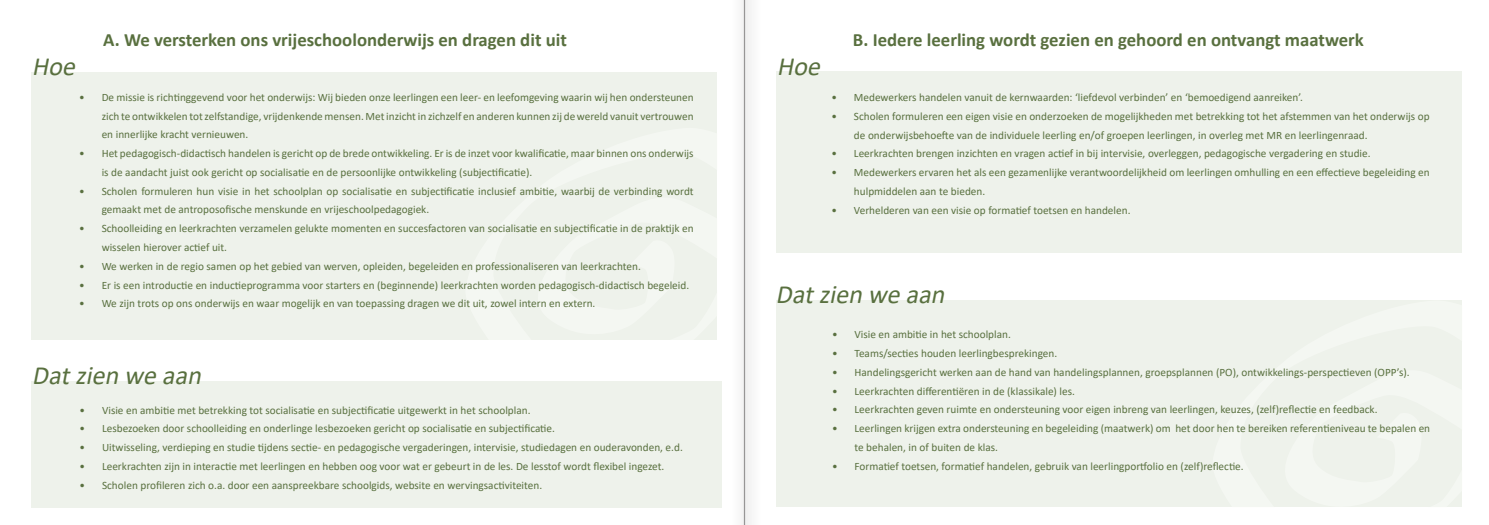
<style>
.page{position:relative;width:1489px;height:525px;background:#fff}
.page>*{position:absolute;margin:0;border:0;box-sizing:border-box;transform-origin:0 0}
.t1{font:italic 26.25px "Calibri";color:#59703f}
.t2{font:700 18.75px "Calibri";color:#59703f}
.t3{font:11.25px/18.8px "Calibri";color:#59703f}
</style>
<div class="page">
<div style="left:32px;top:381px;width:689px;height:126px;background:#eef2eb"></div>
<div style="left:776px;top:72px;width:685px;height:181px;background:#eef2eb"></div>
<div style="left:776px;top:300px;width:685px;height:207px;background:#eef2eb"></div>
<div style="left:32px;top:72px;width:685px;height:267px;background:#eef2eb"></div>
<div style="left:730px;top:0;width:32px;height:524px;background:#f8f8f8"></div>
<hr style="left:743px;top:0;width:2px;height:524px;background:#979696">
<h1 class="t1" style="left:32px;top:48px;width:52px">Hoe</h1>
<h2 class="t2" style="left:103px;top:26px;width:465px">A. We versterken ons vrijeschoolonderwijs en dragen dit uit</h2>
<p class="t3" style="left:102px;top:87px;width:593px;text-align:justify;text-indent:-22px">• De missie is richtinggevend voor het onderwijs: Wij bieden onze leerlingen een leer- en leefomgeving waarin wij hen ondersteunen zich te ontwikkelen tot zelfstandige, vrijdenkende mensen. Met inzicht in zichzelf en anderen kunnen zij de wereld vanuit vertrouwen en innerlijke kracht vernieuwen.</p>
<p class="t3" style="left:102px;top:144px;width:593px;text-indent:-22px">• Het pedagogisch-didactisch handelen is gericht op de brede ontwikkeling. Er is de inzet voor kwalificatie, maar binnen ons onderwijs is de aandacht juist ook gericht op socialisatie en de persoonlijke ontwikkeling (subjectificatie).</p>
<p class="t3" style="left:102px;top:181px;width:593px;text-indent:-22px">• Scholen formuleren hun visie in het schoolplan op socialisatie en subjectificatie inclusief ambitie, waarbij de verbinding wordt gemaakt met de antroposofische menskunde en vrijeschoolpedagogiek.</p>
<p class="t3" style="left:102px;top:219px;width:593px;text-indent:-22px">• Schoolleiding en leerkrachten verzamelen gelukte momenten en succesfactoren van socialisatie en subjectificatie in de praktijk en wisselen hierover actief uit.</p>
<p class="t3" style="left:79px;top:256px;width:563px">• We werken in de regio samen op het gebied van werven, opleiden, begeleiden en professionaliseren van leerkrachten.</p>
<p class="t3" style="left:79px;top:275px;width:611px">• Er is een introductie en inductieprogramma voor starters en (beginnende) leerkrachten worden pedagogisch-didactisch begeleid.</p>
<p class="t3" style="left:79px;top:294px;width:518px">• We zijn trots op ons onderwijs en waar mogelijk en van toepassing dragen we dit uit, zowel intern en extern.</p>
<h1 class="t1" style="left:32px;top:357px;width:177px">Datzien we aan</h1>
<p class="t3" style="left:80px;top:400px;width:452px">• Visie en ambitie met betrekking tot socialisatie en subjectificatie uitgewerkt in het schoolplan.</p>
<p class="t3" style="left:80px;top:419px;width:477px">• Lesbezoeken door schoolleiding en onderlinge lesbezoeken gericht op socialisatie en subjectificatie.</p>
<p class="t3" style="left:80px;top:437px;width:604px">• Uitwisseling, verdieping en studie tijdens sectie- en pedagogische vergaderingen, intervisie, studiedagen en ouderavonden, e.d.</p>
<p class="t3" style="left:80px;top:456px;width:586px">• Leerkrachten zijn in interactie met leerlingen en hebben oog voor wat er gebeurt in de les. De lesstof wordt flexibel ingezet.</p>
<p class="t3" style="left:80px;top:475px;width:464px">• Scholen profileren zich o.a. door een aanspreekbare schoolgids, website en wervingsactiviteiten.</p>
<h1 class="t1" style="left:776px;top:48px;width:52px">Hoe</h1>
<h2 class="t2" style="left:853px;top:26px;width:512px">B. Iedere leerling wordt gezien en gehoord en ontvangt maatwerk</h2>
<p class="t3" style="left:831px;top:88px;width:473px">• Medewerkers handelen vanuit de kernwaarden: ‘liefdevol verbinden’ en ‘bemoedigend aanreiken’.</p>
<p class="t3" style="left:853px;top:106px;width:577px;text-indent:-22px">• Scholen formuleren een eigen visie en onderzoeken de mogelijkheden met betrekking tot het afstemmen van het onderwijs op de onderwijsbehoefte van de individuele leerling en/of groepen leerlingen, in overleg met MR en leerlingenraad.</p>
<p class="t3" style="left:831px;top:144px;width:540px">• Leerkrachten brengen inzichten en vragen actief in bij intervisie, overleggen, pedagogische vergadering en studie.</p>
<p class="t3" style="left:853px;top:163px;width:577px;text-indent:-22px">• Medewerkers ervaren het als een gezamenlijke verantwoordelijkheid om leerlingen omhulling en een effectieve begeleiding en hulpmiddelen aan te bieden.</p>
<p class="t3" style="left:831px;top:200px;width:300px">• Verhelderen van een visie op formatief toetsen en handelen.</p>
<h1 class="t1" style="left:775px;top:276px;width:177px">Datzien we aan</h1>
<p class="t3" style="left:832px;top:325px;width:180px">• Visie en ambitie in het schoolplan.</p>
<p class="t3" style="left:832px;top:343px;width:227px">• Teams/secties houden leerlingbesprekingen.</p>
<p class="t3" style="left:832px;top:362px;width:579px">• Handelingsgericht werken aan de hand van handelingsplannen, groepsplannen (PO), ontwikkelings-perspectieven (OPP’s).</p>
<p class="t3" style="left:832px;top:381px;width:244px">• Leerkrachten differentiëren in de (klassikale) les.</p>
<p class="t3" style="left:832px;top:400px;width:547px">• Leerkrachten geven ruimte en ondersteuning voor eigen inbreng van leerlingen, keuzes, (zelf)reflectie en feedback.</p>
<p class="t3" style="left:854px;top:418px;width:577px;text-indent:-22px">• Leerlingen krijgen extra ondersteuning en begeleiding (maatwerk) om het door hen te bereiken referentieniveau te bepalen en te behalen, in of buiten de klas.</p>
<p class="t3" style="left:832px;top:456px;width:413px">• Formatief toetsen, formatief handelen, gebruik van leerlingportfolio en (zelf)reflectie.</p>
</div>
